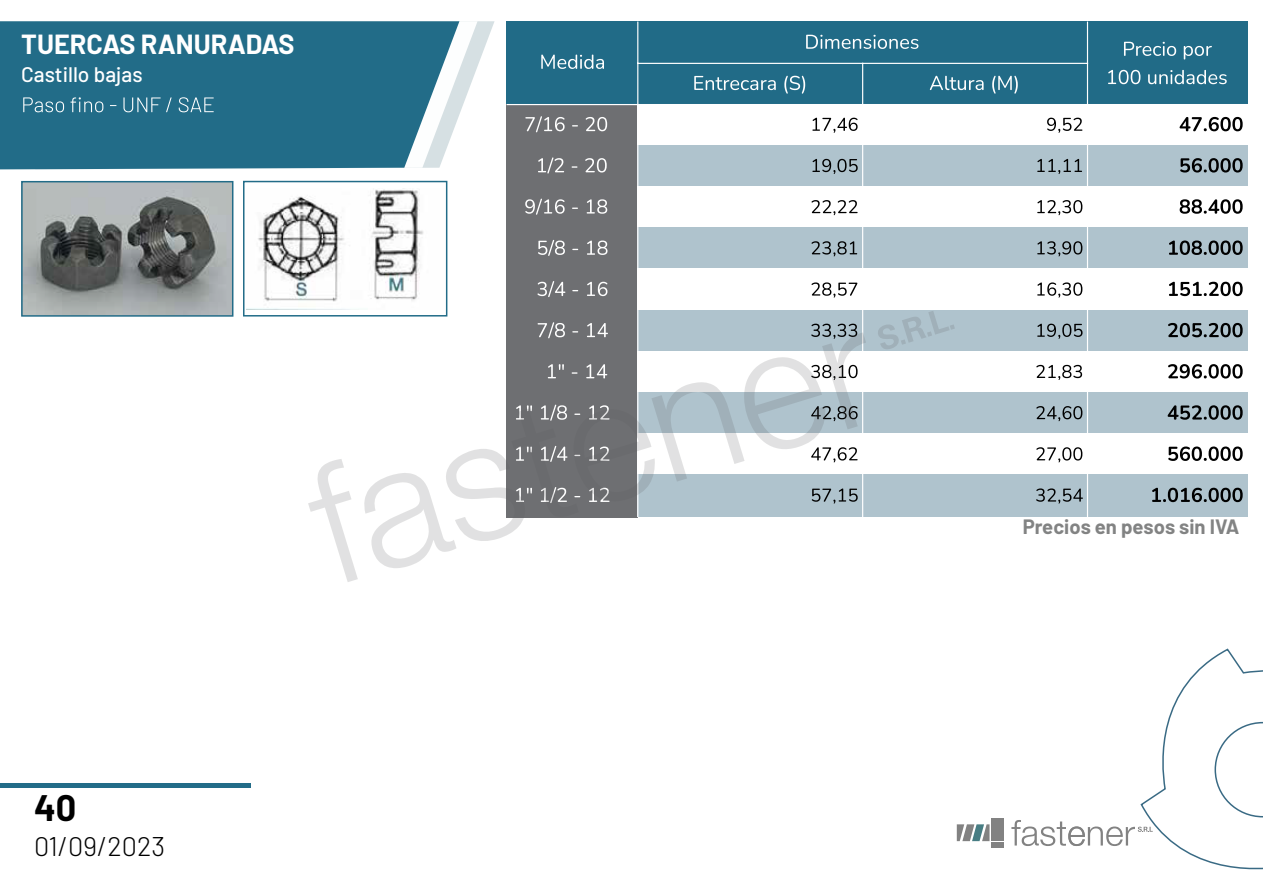
<style>
.page{position:relative;width:1263px;height:893px;background:#fff}
.page>*{position:absolute;margin:0;border:0;box-sizing:border-box;transform-origin:0 0}
.t1{font:700 36px "Barlow";color:#000}
.t2{font:700 27px "Barlow";color:#fff}
.t3{font:300 27px "Barlow";color:#000}
.t4{font:500 21px "Barlow";color:#fff}
.t5{font:700 20.25px "Barlow";color:#828383}
</style>
<div class="page">
<svg style="left:477px;top:21px;width:17px;height:46px"></svg>
<svg style="left:459px;top:21px;width:18px;height:94px"></svg>
<svg style="left:0;top:21px;width:459px;height:148px;background:#30758f"></svg>
<svg style="left:23px;top:97px;width:191px;height:15px;background:#46849b"></svg>
<div style="left:507px;top:22px;width:741px;height:83px;background:#216b87"></div>
<div style="left:507px;top:104px;width:131px;height:413px;background:#6e6f72"></div>
<div style="left:637px;top:145px;width:611px;height:43px;background:#afc3cd"></div>
<div style="left:637px;top:186px;width:611px;height:43px;background:#fff"></div>
<div style="left:637px;top:228px;width:611px;height:42px;background:#afc3cd"></div>
<div style="left:637px;top:269px;width:611px;height:42px;background:#fff"></div>
<div style="left:637px;top:310px;width:611px;height:42px;background:#afc3cd"></div>
<div style="left:637px;top:351px;width:611px;height:43px;background:#fff"></div>
<div style="left:637px;top:392px;width:611px;height:43px;background:#afc3cd"></div>
<div style="left:637px;top:434px;width:611px;height:42px;background:#fff"></div>
<div style="left:637px;top:475px;width:611px;height:42px;background:#afc3cd"></div>
<hr style="left:637px;top:22px;width:1px;height:495px;background:#fff">
<hr style="left:862px;top:63px;width:1px;height:454px;background:#fff">
<hr style="left:637px;top:63px;width:451px;height:1px;background:#fff">
<hr style="left:1087px;top:22px;width:1px;height:495px;background:#fff">
<hr style="left:507px;top:104px;width:741px;height:1px;background:#fff">
<svg style="left:541px;top:55px;width:63px;height:14px"></svg>
<svg style="left:806px;top:35px;width:112px;height:14px"></svg>
<svg style="left:1124px;top:42px;width:88px;height:17px"></svg>
<svg style="left:694px;top:76px;width:111px;height:18px"></svg>
<svg style="left:930px;top:76px;width:88px;height:18px"></svg>
<svg style="left:1108px;top:70px;width:119px;height:14px"></svg>
<svg style="left:525px;top:116px;width:82px;height:16px"></svg>
<svg style="left:812px;top:118px;width:46px;height:15px"></svg>
<svg style="left:1047px;top:118px;width:35px;height:15px"></svg>
<svg style="left:1179px;top:117px;width:64px;height:14px"></svg>
<svg style="left:538px;top:157px;width:69px;height:17px"></svg>
<svg style="left:812px;top:159px;width:46px;height:15px"></svg>
<svg style="left:1037px;top:159px;width:45px;height:15px"></svg>
<svg style="left:1180px;top:158px;width:63px;height:15px"></svg>
<svg style="left:525px;top:199px;width:82px;height:16px"></svg>
<svg style="left:811px;top:200px;width:46px;height:15px"></svg>
<svg style="left:1037px;top:200px;width:45px;height:15px"></svg>
<svg style="left:1180px;top:199px;width:63px;height:15px"></svg>
<svg style="left:538px;top:240px;width:69px;height:16px"></svg>
<svg style="left:811px;top:241px;width:46px;height:15px"></svg>
<svg style="left:1037px;top:241px;width:45px;height:15px"></svg>
<svg style="left:1169px;top:241px;width:74px;height:14px"></svg>
<svg style="left:537px;top:281px;width:70px;height:16px"></svg>
<svg style="left:811px;top:282px;width:46px;height:16px"></svg>
<svg style="left:1037px;top:282px;width:45px;height:16px"></svg>
<svg style="left:1169px;top:282px;width:74px;height:14px"></svg>
<svg style="left:1037px;top:324px;width:45px;height:15px"></svg>
<svg style="left:1168px;top:323px;width:75px;height:14px"></svg>
<svg style="left:1036px;top:365px;width:46px;height:15px"></svg>
<svg style="left:1168px;top:364px;width:75px;height:15px"></svg>
<svg style="left:1036px;top:406px;width:46px;height:15px"></svg>
<svg style="left:1168px;top:405px;width:75px;height:15px"></svg>
<svg style="left:1036px;top:447px;width:46px;height:15px"></svg>
<svg style="left:1168px;top:446px;width:75px;height:15px"></svg>
<svg style="left:1036px;top:488px;width:47px;height:16px"></svg>
<svg style="left:1152px;top:488px;width:91px;height:14px"></svg>
<svg style="left:308px;top:459px;width:50px;height:123px"></svg>
<svg style="left:364px;top:322px;width:502px;height:246px"></svg>
<svg style="left:878px;top:311px;width:77px;height:38px"></svg>
<svg style="left:21px;top:180px;width:427px;height:137px"></svg>
<div style="left:991px;top:818px;width:13px;height:5px;background:#828282"></div>
<div style="left:991px;top:824px;width:13px;height:17px;background:#828282"></div>
<div style="left:991px;top:842px;width:13px;height:6px;background:#828282"></div>
<svg style="left:957px;top:824px;width:32px;height:17px"></svg>
<div style="left:0;top:783px;width:250px;height:5px;background:#226c88"></div>
<svg style="left:1011px;top:648px;width:252px;height:222px"></svg>
<h2 class="t2" style="left:21px;top:25px;width:275px">TUERCAS RANURADAS</h2>
<p class="t4" style="left:21px;top:60px;width:123px">Castillo bajas</p>
<h1 class="t1" style="left:34px;top:781px;width:44px">40</h1>
<h2 class="t3" style="left:34px;top:827px;width:133px">01/09/2023</h2>
<p class="t5" style="left:1023px;top:511px;width:218px">Precios en pesos sin IVA</p>
</div>
